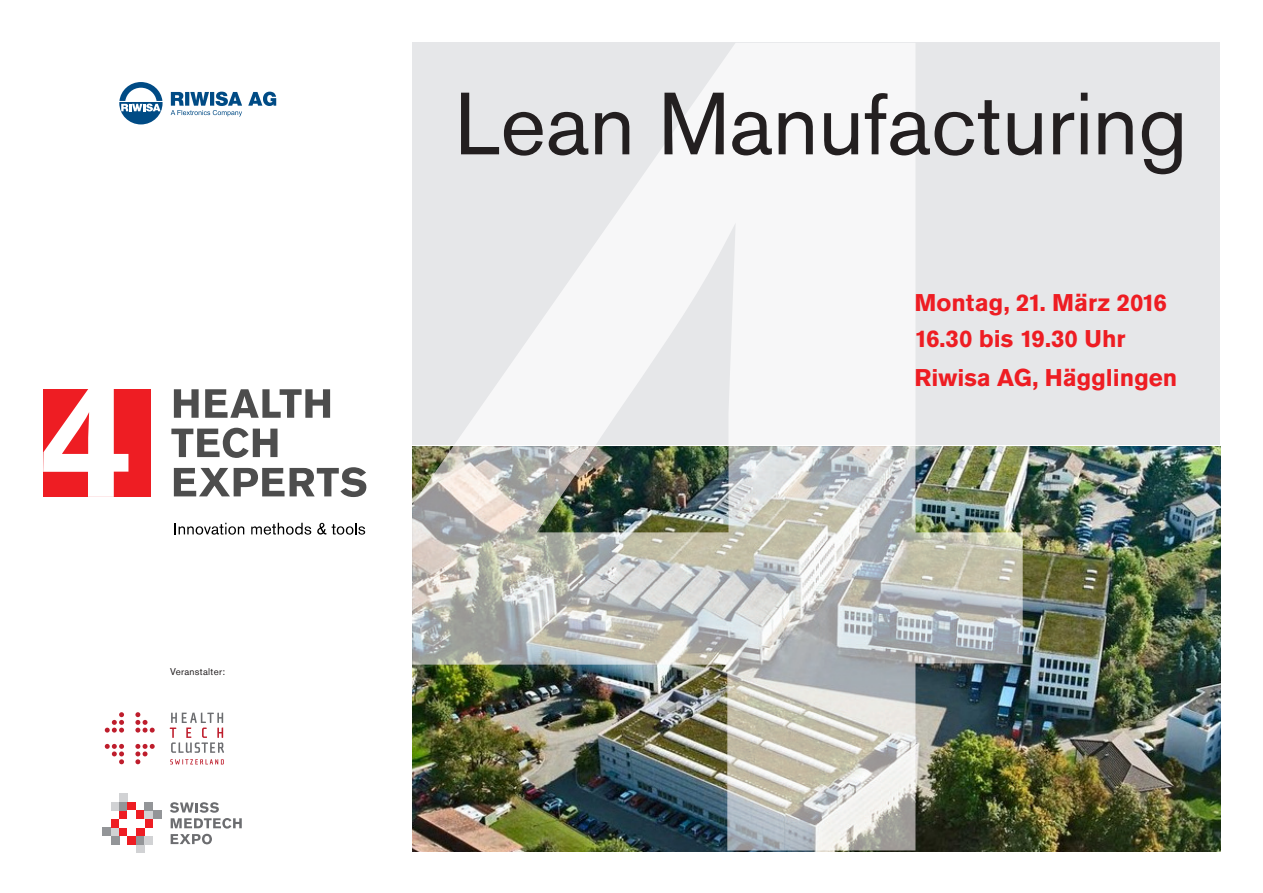
<style>
.page{position:relative;width:1263px;height:893px;background:#fff}
.page>*{position:absolute;margin:0;border:0;box-sizing:border-box;transform-origin:0 0}
.t1{font:87.3px "Akzidenz Grotesk BQ";color:#231f20}
.t2{font:700 24px/36px "Akzidenz Grotesk BQ";color:#ee1d23}
.t3{font:9.75px "Akzidenz Grotesk BQ";letter-spacing:.03em;color:#231f20}
</style>
<div class="page">
<div style="left:412px;top:43px;width:808px;height:402px;background:#e6e7e9"></div>
<svg style="left:174px;top:389px;width:25px;height:29px"></svg>
<svg style="left:205px;top:389px;width:125px;height:29px"></svg>
<svg style="left:171px;top:428px;width:106px;height:30px"></svg>
<svg style="left:174px;top:467px;width:192px;height:30px"></svg>
<div style="left:43px;top:389px;width:108px;height:107px;background:#ee1d23"></div>
<svg style="left:43px;top:389px;width:85px;height:108px"></svg>
<svg style="left:175px;top:523px;width:69px;height:12px"></svg>
<svg style="left:251px;top:523px;width:60px;height:12px"></svg>
<svg style="left:317px;top:523px;width:9px;height:12px"></svg>
<svg style="left:332px;top:523px;width:33px;height:12px"></svg>
<svg style="left:135px;top:712px;width:20px;height:21px"></svg>
<svg style="left:105px;top:744px;width:19px;height:20px"></svg>
<svg style="left:135px;top:744px;width:20px;height:20px"></svg>
<svg style="left:105px;top:712px;width:19px;height:21px"></svg>
<svg style="left:170px;top:713px;width:54px;height:40px"></svg>
<svg style="left:170px;top:759px;width:54px;height:5px"></svg>
<svg style="left:170px;top:802px;width:72px;height:42px"></svg>
<div style="left:111px;top:802px;width:8px;height:8px;background:#d1d2d4"></div>
<div style="left:119px;top:810px;width:9px;height:9px;background:#ee1d23"></div>
<div style="left:119px;top:802px;width:9px;height:8px;background:#939598"></div>
<div style="left:128px;top:802px;width:8px;height:8px;background:#ee1d23"></div>
<div style="left:119px;top:794px;width:9px;height:8px;background:#d1d2d4"></div>
<div style="left:136px;top:810px;width:9px;height:9px;background:#ee1d23"></div>
<div style="left:145px;top:819px;width:8px;height:8px;background:#ee1d23"></div>
<div style="left:145px;top:810px;width:8px;height:9px;background:#d1d2d4"></div>
<div style="left:153px;top:810px;width:8px;height:9px;background:#939598"></div>
<div style="left:145px;top:802px;width:8px;height:8px;background:#939598"></div>
<div style="left:128px;top:836px;width:8px;height:8px;background:#ee1d23"></div>
<div style="left:136px;top:844px;width:9px;height:9px;background:#d1d2d4"></div>
<div style="left:136px;top:836px;width:9px;height:8px;background:#939598"></div>
<div style="left:145px;top:836px;width:8px;height:8px;background:#d1d2d4"></div>
<div style="left:136px;top:827px;width:9px;height:9px;background:#ee1d23"></div>
<div style="left:103px;top:827px;width:8px;height:9px;background:#939598"></div>
<div style="left:111px;top:836px;width:8px;height:8px;background:#939598"></div>
<div style="left:111px;top:827px;width:8px;height:9px;background:#d1d2d4"></div>
<div style="left:119px;top:827px;width:9px;height:9px;background:#ee1d23"></div>
<div style="left:111px;top:819px;width:8px;height:8px;background:#ee1d23"></div>
<img style="left:412px;top:446px;width:808px;height:406px">
<svg style="left:455px;top:43px;width:460px;height:402px;fill:#f7f7f8"></svg>
<img style="left:412px;top:446px;width:611px;height:404px">
<svg style="left:119px;top:82px;width:44px;height:42px"></svg>
<svg style="left:171px;top:92px;width:105px;height:25px"></svg>
<p class="t3" style="left:170px;top:666px;width:56px">Veranstalter:</p>
<h1 class="t1" style="left:455px;top:76px;width:734px">Lean Manufacturing</h1>
<p class="t2" style="left:914px;top:284px;width:254px">Montag, 21. März 2016<br>16.30 bis 19.30 Uhr</p>
<p class="t2" style="left:914px;top:359px;width:265px">Riwisa AG, Hägglingen</p>
</div>
